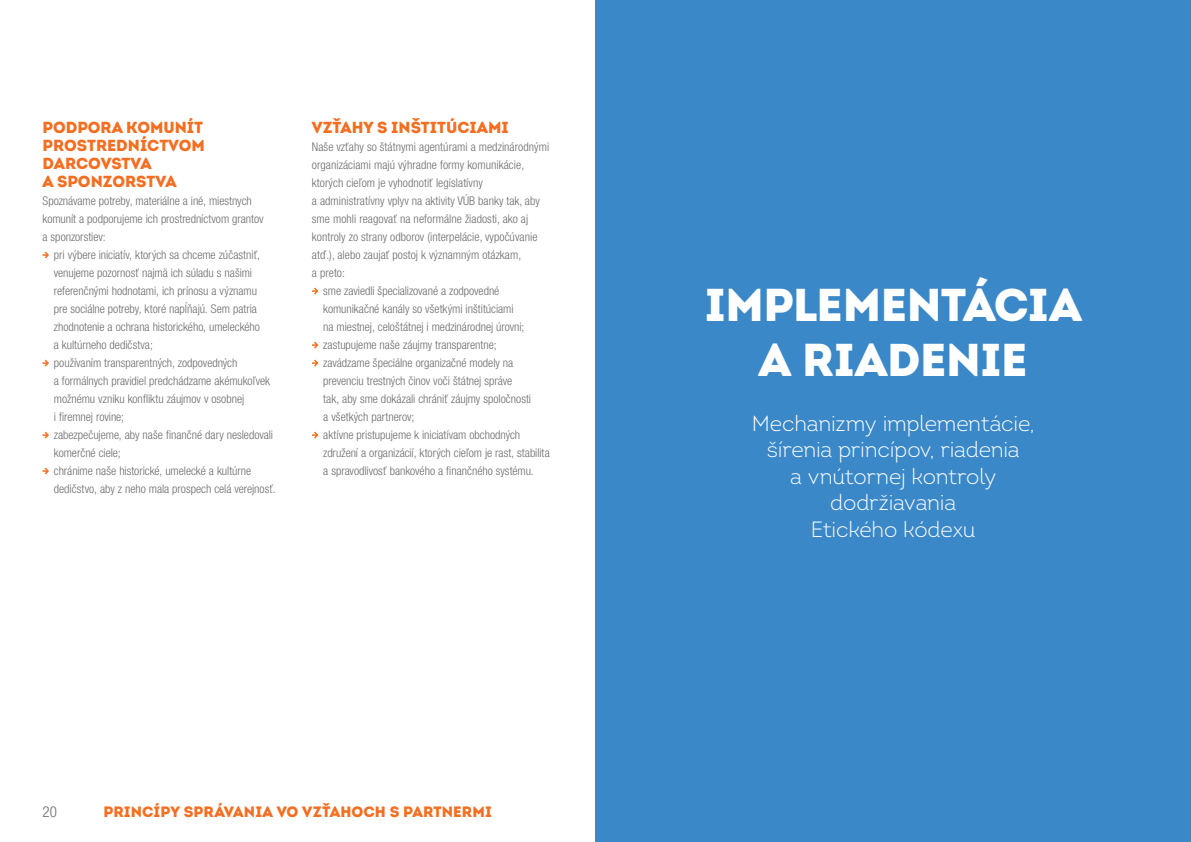
<style>
.page{position:relative;width:1191px;height:842px;background:#fff}
.page>*{position:absolute;margin:0;border:0;box-sizing:border-box;transform-origin:0 0}
.t1{font:900 46px/55.2px "Intro";letter-spacing:-.01em;color:#fff;text-align:center}
.t2{font:300 22px/26.4px "Intro";letter-spacing:-.01em;color:#fff;text-align:center}
.t3{font:900 16px/18px "Intro";color:#f36e21}
.t4{font:900 15px "Intro";letter-spacing:.005em;color:#f36e21}
.t5{font:300 condensed 15px "Helvetica Neue LT Pro";color:#6c6d70}
.t6{font:300 condensed 12px/18px "Helvetica Neue LT Pro";color:#6c6d70}
</style>
<div class="page">
<div style="left:595px;top:0;width:596px;height:842px;background:#3b88c8"></div>
<svg style="left:43px;top:251px;width:6px;height:8px"></svg>
<svg style="left:43px;top:359px;width:6px;height:8px"></svg>
<svg style="left:43px;top:431px;width:6px;height:8px"></svg>
<svg style="left:43px;top:467px;width:6px;height:8px"></svg>
<svg style="left:312px;top:287px;width:7px;height:8px"></svg>
<svg style="left:312px;top:341px;width:7px;height:8px"></svg>
<svg style="left:312px;top:359px;width:7px;height:8px"></svg>
<svg style="left:312px;top:431px;width:7px;height:8px"></svg>
<h3 class="t3" style="left:43px;top:118px;width:164px">PODPORA KOMUNÍT<br>PROSTREDNÍCTVOM<br>DARCOVSTVA<br>A SPONZORSTVA</h3>
<p class="t6" style="left:43px;top:191px;width:222px">Spoznávame potreby, materiálne a iné, miestnych komunít a podporujeme ich prostredníctvom grantov a sponzorstiev:</p>
<p class="t6" style="left:54px;top:245px;width:223px">pri výbere iniciatív, ktorých sa chceme zúčastniť, venujeme pozornosť najmä ich súladu s našimi referenčnými hodnotami, ich prínosu a významu<br>pre sociálne potreby, ktoré napĺňajú. Sem patria zhodnotenie a ochrana historického, umeleckého<br>a kultúrneho dedičstva;<br>používaním transparentných, zodpovedných<br>a formálnych pravidiel predchádzame akémukoľvek možnému vzniku konfliktu záujmov v osobnej<br>i firemnej rovine;<br>zabezpečujeme, aby naše finančné dary nesledovali komerčné ciele;<br>chránime naše historické, umelecké a kultúrne dedičstvo, aby z neho mala prospech celá verejnosť.</p>
<h3 class="t3" style="left:312px;top:118px;width:198px">VZŤAHY S INŠTITÚCIAMI</h3>
<p class="t6" style="left:312px;top:137px;width:239px">Naše vzťahy so štátnymi agentúrami a medzinárodnými</p>
<p class="t6" style="left:312px;top:155px;width:214px">organizáciami majú výhradne formy komunikácie,</p>
<p class="t6" style="left:312px;top:173px;width:172px">ktorých cieľom je vyhodnotiť legislatívny</p>
<p class="t6" style="left:312px;top:191px;width:230px">a administratívny vplyv na aktivity VÚB banky tak, aby</p>
<p class="t6" style="left:312px;top:209px;width:218px">sme mohli reagovať na neformálne žiadosti, ako aj</p>
<p class="t6" style="left:312px;top:227px;width:227px">kontroly zo strany odborov (interpelácie, vypočúvanie</p>
<p class="t6" style="left:312px;top:245px;width:211px">atď.), alebo zaujať postoj k významným otázkam,</p>
<p class="t6" style="left:312px;top:263px;width:35px">a preto:</p>
<p class="t6" style="left:323px;top:281px;width:178px">sme zaviedli špecializované a zodpovedné</p>
<p class="t6" style="left:323px;top:299px;width:192px">komunikačné kanály so všetkými inštitúciami</p>
<p class="t6" style="left:323px;top:317px;width:202px">na miestnej, celoštátnej i medzinárodnej úrovni;</p>
<p class="t6" style="left:323px;top:335px;width:175px">zastupujeme naše záujmy transparentne;</p>
<p class="t6" style="left:323px;top:353px;width:192px">zavádzame špeciálne organizačné modely na</p>
<p class="t6" style="left:323px;top:371px;width:190px">prevenciu trestných činov voči štátnej správe</p>
<p class="t6" style="left:323px;top:389px;width:209px">tak, aby sme dokázali chrániť záujmy spoločnosti</p>
<p class="t6" style="left:323px;top:407px;width:93px">a všetkých partnerov;</p>
<p class="t6" style="left:323px;top:425px;width:198px">aktívne pristupujeme k iniciatívam obchodných</p>
<p class="t6" style="left:323px;top:443px;width:228px">združení a organizácií, ktorých cieľom je rast, stabilita</p>
<p class="t6" style="left:323px;top:461px;width:212px">a spravodlivosť bankového a finančného systému.</p>
<p class="t5" style="left:43px;top:803px;width:16px">20</p>
<p class="t4" style="left:104px;top:801px;width:390px">PRINCÍPY SPRÁVANIA VO VZŤAHOCH S PARTNERMI</p>
<h1 class="t1" style="left:705px;top:277px;width:378px">IMPLEMENTÁCIA<br>A RIADENIE</h1>
<h2 class="t2" style="left:752px;top:410px;width:284px">Mechanizmy implementácie, šírenia princípov, riadenia<br>a vnútornej kontroly dodržiavania<br>Etického kódexu</h2>
</div>
